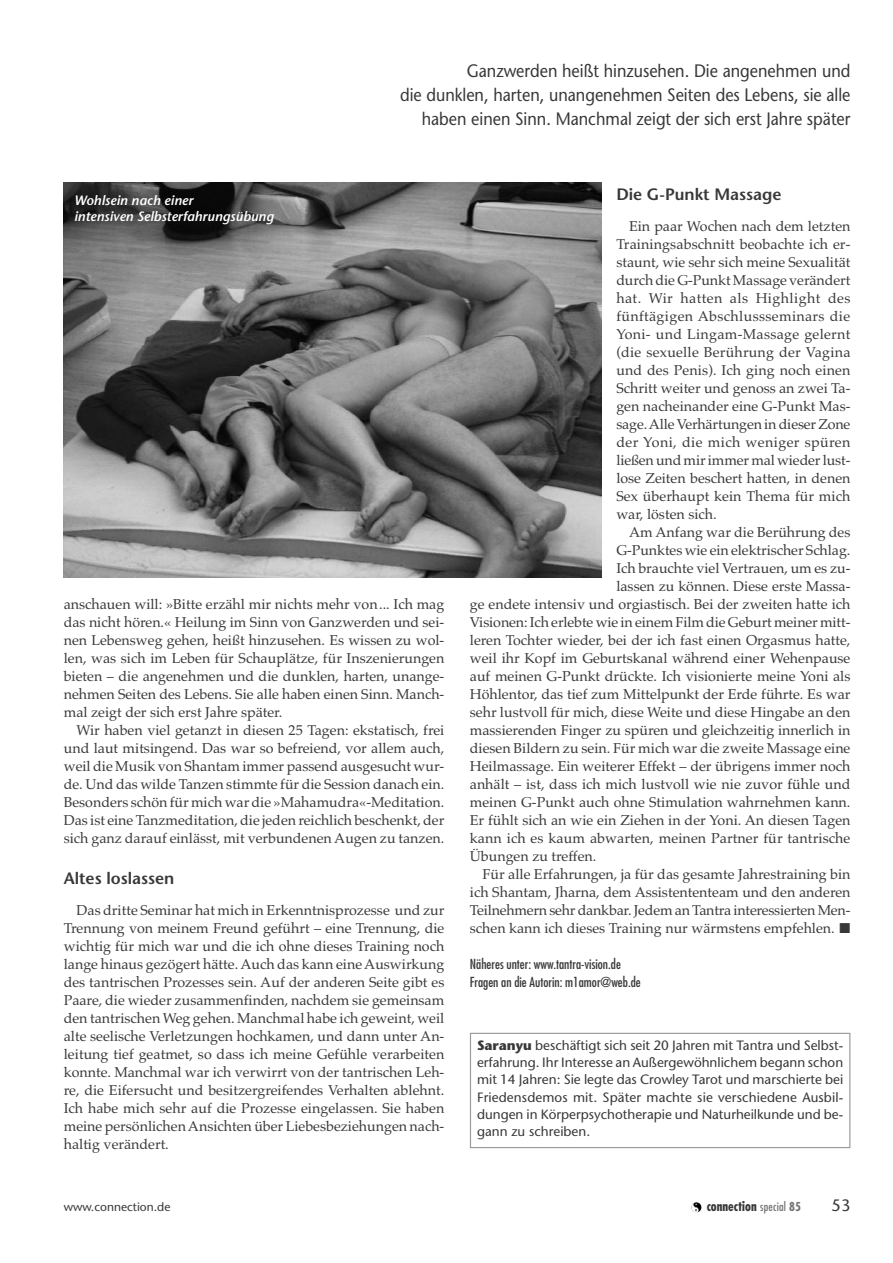
<style>
.page{position:relative;width:893px;height:1263px;background:#fff}
.page>*{position:absolute;margin:0;border:0;box-sizing:border-box;transform-origin:0 0}
.t1{font:18px/24px "Stone Sans";color:#393839;text-align:right;scale:.9 1}
.t2{font:600 16.5px "Stone Sans";color:#393839}
.t3{font:16.5px "Stone Sans";color:#393839}
.t4{font:14.25px/18px "Palatino";color:#393839;text-align:justify}
.t5{font:13.5px/17.2px "Stone Sans";color:#393839;text-align:justify}
.t6{font:condensed 13.5px/18px "Futura";color:#393839}
.t7{font:italic 600 13.5px/16.2px "Stone Sans";color:#fff}
.t8{font:700 condensed 13.5px "Futura";color:#393839}
.t9{font:12px "Stone Sans";color:#393839}
.s1{font-weight:700}
.s2{font-weight:400;font-size:12px;color:#747474}
.s3{font-size:12px;color:#747474}
</style>
<div class="page">
<svg style="left:691px;top:1202px;width:11px;height:10px"></svg>
<div style="left:470px;top:1033px;width:380px;height:115px;border:1px solid #9c9c9c"></div>
<img style="left:64px;top:183px;width:537px;height:395px">
<p class="t1" style="left:400px;top:61px;width:502px">Ganzwerden heißt hinzusehen. Die angenehmen und<br>die dunklen, harten, unangenehmen Seiten des Lebens, sie alle haben einen Sinn. Manchmal zeigt der sich erst Jahre später</p>
<p class="t7" style="left:74px;top:193px;width:201px">Wohlsein nach einer<br>intensiven Selbsterfahrungsübung</p>
<p class="t4" style="left:64px;top:595px;width:382px">anschauen will: »Bitte erzähl mir nichts mehr von... Ich mag das nicht hören.« Heilung im Sinn von Ganzwerden und sei&shy;nen Lebensweg gehen, heißt hinzusehen. Es wissen zu wol&shy;len, was sich im Leben für Schauplätze, für Inszenierungen bieten – die angenehmen und die dunklen, harten, unange&shy;nehmen Seiten des Lebens. Sie alle haben einen Sinn. Manch&shy;mal zeigt der sich erst Jahre später.</p>
<p class="t4" style="left:64px;top:721px;width:382px;text-indent:13px">Wir haben viel getanzt in diesen 25 Tagen: ekstatisch, frei und laut mitsingend. Das war so befreiend, vor allem auch, weil die Musik von Shantam immer passend ausgesucht wur&shy;de. Und das wilde Tanzen stimmte für die Session danach ein.<br>Besonders schön für mich war die »Mahamudra«-Meditation.<br>Das ist eine Tanzmeditation, die jeden reichlich beschenkt, der sich ganz darauf einlässt, mit verbundenen Augen zu tanzen.</p>
<p class="t2" style="left:64px;top:871px;width:112px">Altes loslassen</p>
<p class="t4" style="left:64px;top:901px;width:382px;text-indent:13px">Das dritte Seminar hat mich in Erkenntnisprozesse und zur Trennung von meinem Freund geführt – eine Trennung, die wichtig für mich war und die ich ohne dieses Training noch lange hinaus gezögert hätte.Auch das kann eineAuswirkung des tantrischen Prozesses sein. Auf der anderen Seite gibt es Paare, die wieder zusammenfinden, nachdem sie gemeinsam den tantrischen Weg gehen. Manchmal habe ich geweint, weil alte seelische Verletzungen hochkamen, und dann unter An&shy;leitung tief geatmet, so dass ich meine Gefühle verarbeiten konnte. Manchmal war ich verwirrt von der tantrischen Leh&shy;re, die Eifersucht und besitzergreifendes Verhalten ablehnt.<br>Ich habe mich sehr auf die Prozesse eingelassen. Sie haben meine persönlichenAnsichten über Liebesbeziehungen nach&shy;haltig verändert.</p>
<p class="t2" style="left:616px;top:187px;width:166px">Die G-Punkt Massage</p>
<p class="t4" style="left:616px;top:217px;width:236px;text-indent:13px">Ein paar Wochen nach dem letzten Trainingsabschnitt beobachte ich er&shy;staunt, wie sehr sich meine Sexualität durch die G-Punkt Massage verändert hat. Wir hatten als Highlight des fünftägigen Abschlussseminars die Yoni- und Lingam-Massage gelernt (die sexuelle Berührung der Vagina und des Penis). Ich ging noch einen Schritt weiter und genoss an zwei Ta&shy;gen nacheinander eine G-Punkt Mas&shy;sage.Alle Verhärtungen in dieser Zone der Yoni, die mich weniger spüren ließen und mir immer mal wieder lust&shy;lose Zeiten beschert hatten, in denen Sex überhaupt kein Thema für mich war, lösten sich.</p>
<p class="t4" style="left:629px;top:523px;width:223px">Am Anfang war die Berührung des</p>
<p class="t4" style="left:616px;top:541px;width:236px">G-Punktes wie ein elektrischer Schlag.</p>
<p class="t4" style="left:616px;top:559px;width:236px">Ich brauchte viel Vertrauen, um es zu-</p>
<p class="t4" style="left:616px;top:577px;width:236px">lassen zu können. Diese erste Massa-</p>
<p class="t4" style="left:470px;top:595px;width:382px">ge endete intensiv und orgiastisch. Bei der zweiten hatte ich</p>
<p class="t4" style="left:470px;top:613px;width:382px">Visionen: Ich erlebte wie in einem Film die Geburt meiner mitt-</p>
<p class="t4" style="left:470px;top:631px;width:382px">leren Tochter wieder, bei der ich fast einen Orgasmus hatte,</p>
<p class="t4" style="left:470px;top:649px;width:382px">weil ihr Kopf im Geburtskanal während einer Wehenpause</p>
<p class="t4" style="left:470px;top:667px;width:382px">auf meinen G-Punkt drückte. Ich visionierte meine Yoni als</p>
<p class="t4" style="left:470px;top:685px;width:382px">Höhlentor, das tief zum Mittelpunkt der Erde führte. Es war</p>
<p class="t4" style="left:470px;top:703px;width:382px">sehr lustvoll für mich, diese Weite und diese Hingabe an den</p>
<p class="t4" style="left:470px;top:721px;width:382px">massierenden Finger zu spüren und gleichzeitig innerlich in</p>
<p class="t4" style="left:470px;top:739px;width:382px">diesen Bildern zu sein. Für mich war die zweite Massage eine</p>
<p class="t4" style="left:470px;top:757px;width:382px">Heilmassage. Ein weiterer Effekt – der übrigens immer noch</p>
<p class="t4" style="left:470px;top:775px;width:382px">anhält – ist, dass ich mich lustvoll wie nie zuvor fühle und</p>
<p class="t4" style="left:470px;top:793px;width:382px">meinen G-Punkt auch ohne Stimulation wahrnehmen kann.</p>
<p class="t4" style="left:470px;top:811px;width:382px">Er fühlt sich an wie ein Ziehen in der Yoni. An diesen Tagen</p>
<p class="t4" style="left:470px;top:829px;width:382px">kann ich es kaum abwarten, meinen Partner für tantrische</p>
<p class="t4" style="left:470px;top:847px;width:128px">Übungen zu treffen.</p>
<p class="t4" style="left:483px;top:865px;width:369px">Für alle Erfahrungen, ja für das gesamte Jahrestraining bin</p>
<p class="t4" style="left:470px;top:883px;width:382px">ich Shantam, Jharna, dem Assistententeam und den anderen</p>
<p class="t4" style="left:470px;top:901px;width:382px">Teilnehmern sehr dankbar. Jedem an Tantra interessierten Men-</p>
<p class="t4" style="left:470px;top:919px;width:382px">schen kann ich dieses Training nur wärmstens empfehlen. ■</p>
<p class="t6" style="left:470px;top:956px;width:172px">Näheres unter: www.tantra-vision.de<br>Fragen an die Autorin: m1amor@web.de</p>
<p class="t5" style="left:477px;top:1038px;width:368px"><span class="s1">Saranyu</span> beschäftigt sich seit 20 Jahren mit Tantra und Selbst&shy;erfahrung. Ihr Interesse an Außergewöhnlichem begann schon mit 14 Jahren: Sie legte das Crowley Tarot und marschierte bei Friedensdemos mit. Später machte sie verschiedene Ausbil&shy;dungen in Körperpsychotherapie und Naturheilkunde und be&shy;gann zu schreiben.</p>
<p class="t9" style="left:64px;top:1202px;width:108px">www.connection.de</p>
<p class="t8" style="left:707px;top:1200px;width:96px">connection <span class="s2">special</span> <span class="s3">85</span></p>
<p class="t3" style="left:831px;top:1199px;width:20px">53</p>
</div>
